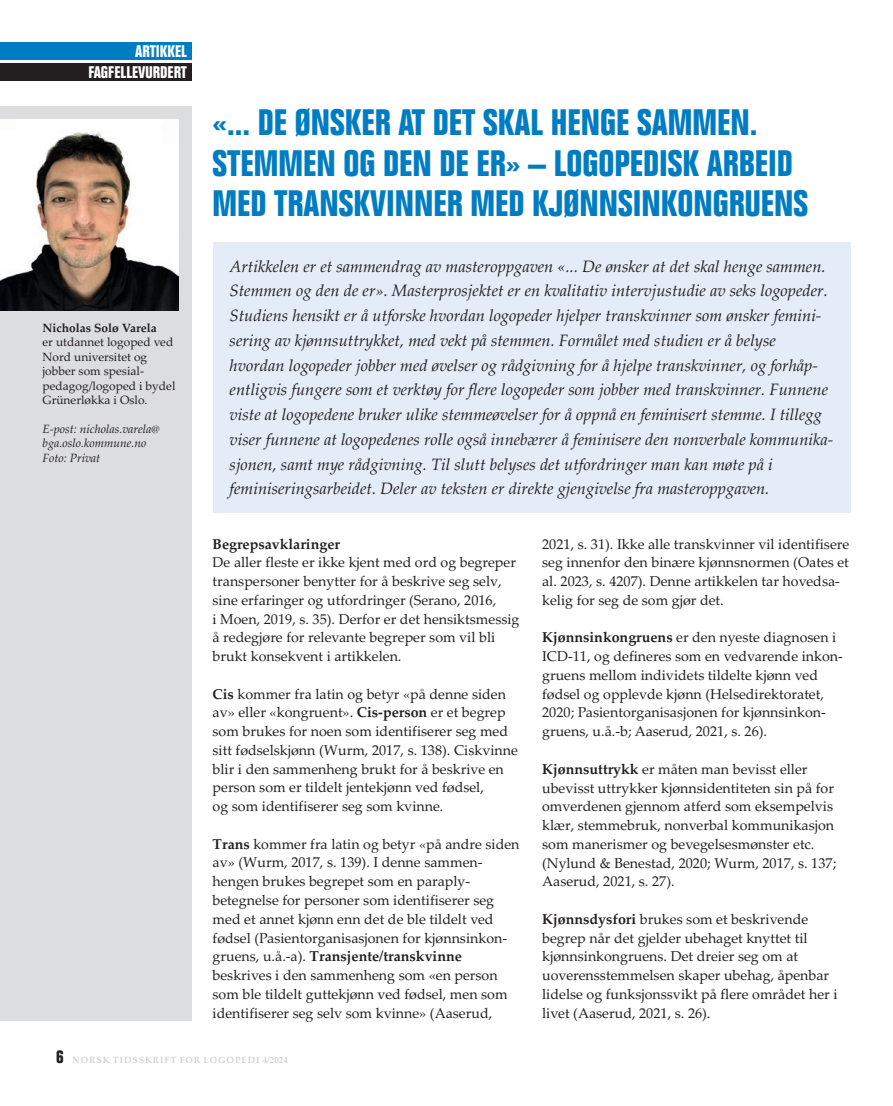
<style>
.page{position:relative;width:893px;height:1106px;background:#fff}
.page>*{position:absolute;margin:0;border:0;box-sizing:border-box;transform-origin:0 0}
.t1{font:700 condensed 36px/40.5px "Folio";color:#007cc2}
.t2{font:italic 16.5px/24.8px "Palatino Linotype";color:#231f20}
.t3{font:700 condensed 16.5px "Folio";color:#fff}
.t4{font:14.25px/18.8px "Palatino Linotype";color:#231f20}
.t5{font:700 14.25px "Palatino Linotype";color:#231f20}
.t6{font:12px/14.4px "Palatino Linotype";color:#231f20}
.t7{font:italic 12px/14.4px "Palatino Linotype";color:#231f20}
.t8{font:700 12px "Palatino Linotype";color:#231f20}
.t9{font:700 9px "Palatino Linotype";letter-spacing:.1em;color:#d1d2d4}
.s1{font-weight:700}
.s2{font-family:"Folio";font-stretch:condensed;font-size:18px;color:#231f20}
</style>
<div class="page">
<div style="left:0;top:43px;width:191px;height:17px;background:#007cc2"></div>
<div style="left:213px;top:242px;width:637px;height:271px;background:#e4ecf7"></div>
<div style="left:0;top:106px;width:191px;height:914px;background:#dcdddf"></div>
<div style="left:0;top:64px;width:191px;height:17px;background:#231f20"></div>
<img style="left:0;top:119px;width:179px;height:191px">
<p class="t3" style="left:135px;top:42px;width:53px">ARTIKKEL</p>
<p class="t3" style="left:88px;top:63px;width:100px">FAGFELLEVURDERT</p>
<p class="t8" style="left:43px;top:319px;width:116px">Nicholas Solø Varela</p>
<p class="t6" style="left:43px;top:335px;width:134px">er utdannet logoped ved<br>Nord universitet og jobber som spesial&shy;pedagog/logoped i bydel<br>Grünerløkka i Oslo.</p>
<p class="t7" style="left:43px;top:421px;width:119px">E-post: nicholas.varela@ bga.oslo.kommune.no<br>Foto: Privat</p>
<h1 class="t1" style="left:213px;top:103px;width:597px">«... DE ØNSKER AT DET SKAL HENGE SAMMEN.<br>STEMMEN OG DEN DE ER» – LOGOPEDISK ARBEID<br>MED TRANSKVINNER MED KJØNNSINKONGRUENS</h1>
<p class="t2" style="left:230px;top:253px;width:605px">Artikkelen er et sammendrag av masteroppgaven «... De ønsker at det skal henge sammen.<br>Stemmen og den de er». Masterprosjektet er en kvalitativ intervjustudie av seks logopeder.<br>Studiens hensikt er å utforske hvordan logopeder hjelper transkvinner som ønsker femini&shy;sering av kjønnsuttrykket, med vekt på stemmen. Formålet med studien er å belyse hvordan logopeder jobber med øvelser og rådgivning for å hjelpe transkvinner, og forhåp&shy;entligvis fungere som et verktøy for flere logopeder som jobber med transkvinner. Funnene viste at logopedene bruker ulike stemmeøvelser for å oppnå en feminisert stemme. I tillegg viser funnene at logopedenes rolle også innebærer å feminisere den nonverbale kommunika&shy;sjonen, samt mye rådgivning. Til slutt belyses det utfordringer man kan møte på i feminiseringsarbeidet. Deler av teksten er direkte gjengivelse fra masteroppgaven.</p>
<p class="t5" style="left:213px;top:533px;width:129px">Begrepsavklaringer</p>
<p class="t4" style="left:213px;top:552px;width:308px">De aller fleste er ikke kjent med ord og begreper transpersoner benytter for å beskrive seg selv, sine erfaringer og utfordringer (Serano, 2016,<br>i Moen, 2019, s. 35). Derfor er det hensiktsmessig å redegjøre for relevante begreper som vil bli brukt konsekvent i artikkelen.</p>
<p class="t4" style="left:213px;top:684px;width:307px"><span class="s1">Cis</span> kommer fra latin og betyr «på denne siden av» eller «kongruent». <span class="s1">Cis-person</span> er et begrep som brukes for noen som identifiserer seg med sitt fødselskjønn (Wurm, 2017, s. 138). Ciskvinne blir i den sammenheng brukt for å beskrive en person som er tildelt jentekjønn ved fødsel,<br>og som identifiserer seg som kvinne.</p>
<p class="t4" style="left:213px;top:834px;width:308px"><span class="s1">Trans</span> kommer fra latin og betyr «på andre siden av» (Wurm, 2017, s. 139). I denne sammen&shy;hengen brukes begrepet som en paraply&shy;betegnelse for personer som identifiserer seg med et annet kjønn enn det de ble tildelt ved fødsel (Pasientorganisasjonen for kjønnsinkon&shy;gruens, u.å.-a). <span class="s1">Transjente/transkvinne </span>beskrives i den sammenheng som «en person som ble tildelt guttekjønn ved fødsel, men som identifiserer seg selv som kvinne» (Aaserud,</p>
<p class="t4" style="left:542px;top:534px;width:309px">2021, s. 31). Ikke alle transkvinner vil identifisere seg innenfor den binære kjønnsnormen (Oates et al. 2023, s. 4207). Denne artikkelen tar hovedsa&shy;kelig for seg de som gjør det.</p>
<p class="t4" style="left:542px;top:627px;width:302px"><span class="s1">Kjønnsinkongruens</span> er den nyeste diagnosen i ICD-11, og defineres som en vedvarende inkon&shy;gruens mellom individets tildelte kjønn ved fødsel og opplevde kjønn (Helsedirektoratet, 2020; Pasientorganisasjonen for kjønnsinkon&shy;gruens, u.å.-b; Aaserud, 2021, s. 26).</p>
<p class="t4" style="left:542px;top:759px;width:296px"><span class="s1">Kjønnsuttrykk</span> er måten man bevisst eller ubevisst uttrykker kjønnsidentiteten sin på for omverdenen gjennom atferd som eksempelvis klær, stemmebruk, nonverbal kommunikasjon som manerismer og bevegelsesmønster etc. (Nylund &amp; Benestad, 2020; Wurm, 2017, s. 137; Aaserud, 2021, s. 27).</p>
<p class="t4" style="left:542px;top:909px;width:297px"><span class="s1">Kjønnsdysfori</span> brukes som et beskrivende begrep når det gjelder ubehaget knyttet til kjønnsinkongruens. Det dreier seg om at uoverensstemmelsen skaper ubehag, åpenbar lidelse og funksjonssvikt på flere området her i livet (Aaserud, 2021, s. 26).</p>
<p class="t9" style="left:56px;top:1054px;width:233px"><span class="s2">6</span> NORSK TIDSSKRIFT FOR LOGOPEDI 4/2024</p>
</div>
